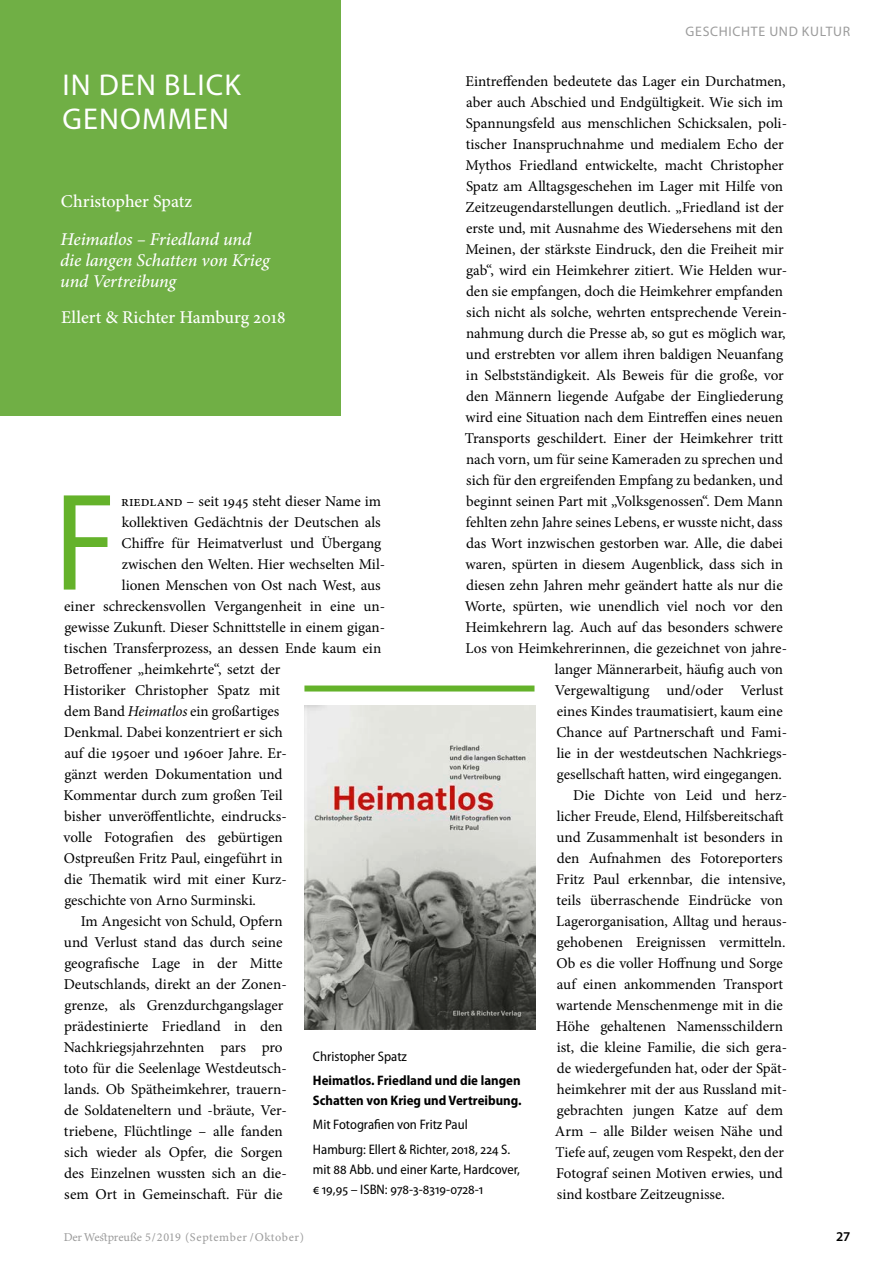
<style>
.page{position:relative;width:893px;height:1263px;background:#fff}
.page>*{position:absolute;margin:0;border:0;box-sizing:border-box;transform-origin:0 0}
.t1{font:semi-condensed 139.65px "Myriad Pro";color:#64b22a}
.t2{font:30.15px/34.5px "Myriad Pro";letter-spacing:.04em;color:#fff}
.t3{font:italic 500 18px/21px "Minion Pro";letter-spacing:-.005em;color:#fff}
.t4{font:500 18px "Minion Pro";color:#fff}
.t5{font:15px "Minion Pro";letter-spacing:-.005em;color:#000}
.t6{font:semi-condensed 13.8px/24.3px "Myriad Pro";color:#000}
.t7{font:700 semi-condensed 13.8px/20.1px "Myriad Pro";color:#000}
.t8{font:13.8px "Myriad Pro";letter-spacing:.05em;color:#9c9c9c}
.t9{font:600 13.5px "Myriad Pro";color:#000}
.t10{font:12px "Minion Pro Capt";letter-spacing:.04em;color:#9c9c9c}
.s1{font-style:italic}
</style>
<div class="page">
<div style="left:0;top:0;width:340px;height:415px;background:#70af45"></div>
<img style="left:304px;top:706px;width:231px;height:323px">
<div style="left:304px;top:685px;width:230px;height:6px;background:#64b22a"></div>
<p class="t8" style="left:686px;top:23px;width:166px">GESCHICHTE UND KULTUR</p>
<h2 class="t2" style="left:62px;top:67px;width:180px">IN DEN BLICK<br>GENOMMEN</h2>
<p class="t5" style="left:465px;top:71px;width:322px">Eintreffenden bedeutete das Lager ein Durchatmen,</p>
<p class="t5" style="left:466px;top:92px;width:318px">aber auch Abschied und Endgültigkeit. Wie sich im</p>
<p class="t5" style="left:466px;top:113px;width:323px">Spannungsfeld aus menschlichen Schicksalen, poli-</p>
<p class="t5" style="left:466px;top:134px;width:320px">tischer Inanspruchnahme und medialem Echo der</p>
<p class="t5" style="left:465px;top:155px;width:320px">Mythos Friedland entwickelte, macht Christopher</p>
<p class="t5" style="left:466px;top:176px;width:319px">Spatz am Alltagsgeschehen im Lager mit Hilfe von</p>
<p class="t5" style="left:465px;top:197px;width:320px">Zeitzeugendarstellungen deutlich. „Friedland ist der</p>
<p class="t5" style="left:466px;top:218px;width:319px">erste und, mit Ausnahme des Wiedersehens mit den</p>
<p class="t5" style="left:465px;top:239px;width:320px">Meinen, der stärkste Eindruck, den die Freiheit mir</p>
<p class="t5" style="left:466px;top:260px;width:322px">gab“, wird ein Heimkehrer zitiert. Wie Helden wur-</p>
<p class="t5" style="left:466px;top:281px;width:319px">den sie empfangen, doch die Heimkehrer empfanden</p>
<p class="t5" style="left:466px;top:302px;width:322px">sich nicht als solche, wehrten entsprechende Verein-</p>
<p class="t5" style="left:466px;top:323px;width:321px">nahmung durch die Presse ab, so gut es möglich war,</p>
<p class="t5" style="left:466px;top:344px;width:319px">und erstrebten vor allem ihren baldigen Neuanfang</p>
<p class="t5" style="left:466px;top:365px;width:319px">in Selbstständigkeit. Als Beweis für die große, vor</p>
<p class="t5" style="left:466px;top:386px;width:319px">den Männern liegende Aufgabe der Eingliederung</p>
<p class="t5" style="left:465px;top:407px;width:319px">wird eine Situation nach dem Eintreffen eines neuen</p>
<p class="t5" style="left:465px;top:428px;width:320px">Transports geschildert. Einer der Heimkehrer tritt</p>
<p class="t5" style="left:466px;top:449px;width:318px">nach vorn, um für seine Kameraden zu sprechen und</p>
<p class="t5" style="left:466px;top:470px;width:318px">sich für den ergreifenden Empfang zu bedanken, und</p>
<p class="t5" style="left:466px;top:491px;width:318px">beginnt seinen Part mit „Volksgenossen“. Dem Mann</p>
<p class="t5" style="left:466px;top:512px;width:318px">fehlten zehn Jahre seines Lebens, er wusste nicht, dass</p>
<p class="t5" style="left:466px;top:533px;width:318px">das Wort inzwischen gestorben war. Alle, die dabei</p>
<p class="t5" style="left:465px;top:554px;width:319px">waren, spürten in diesem Augenblick, dass sich in</p>
<p class="t5" style="left:466px;top:575px;width:318px">diesen zehn Jahren mehr geändert hatte als nur die</p>
<p class="t5" style="left:465px;top:596px;width:320px">Worte, spürten, wie unendlich viel noch vor den</p>
<p class="t5" style="left:465px;top:617px;width:319px">Heimkehrern lag. Auch auf das besonders schwere</p>
<p class="t5" style="left:466px;top:638px;width:323px">Los von Heimkehrerinnen, die gezeichnet von jahre-</p>
<p class="t5" style="left:555px;top:659px;width:230px">langer Männerarbeit, häufig auch von</p>
<p class="t5" style="left:555px;top:680px;width:230px">Vergewaltigung und/oder Verlust</p>
<p class="t5" style="left:557px;top:701px;width:228px">eines Kindes traumatisiert, kaum eine</p>
<p class="t5" style="left:556px;top:722px;width:232px">Chance auf Partnerschaft und Fami-</p>
<p class="t5" style="left:557px;top:743px;width:232px">lie in der westdeutschen Nachkriegs-</p>
<p class="t5" style="left:557px;top:764px;width:227px">gesellschaft hatten, wird eingegangen.</p>
<p class="t5" style="left:573px;top:785px;width:215px">Die Dichte von Leid und herz-</p>
<p class="t5" style="left:557px;top:806px;width:228px">licher Freude, Elend, Hilfsbereitschaft</p>
<p class="t5" style="left:557px;top:827px;width:228px">und Zusammenhalt ist besonders in</p>
<p class="t5" style="left:557px;top:848px;width:227px">den Aufnahmen des Fotoreporters</p>
<p class="t5" style="left:556px;top:869px;width:231px">Fritz Paul erkennbar, die intensive,</p>
<p class="t5" style="left:557px;top:890px;width:228px">teils überraschende Eindrücke von</p>
<p class="t5" style="left:556px;top:911px;width:232px">Lagerorganisation, Alltag und heraus-</p>
<p class="t5" style="left:557px;top:932px;width:230px">gehobenen Ereignissen vermitteln.</p>
<p class="t5" style="left:556px;top:953px;width:228px">Ob es die voller Hoffnung und Sorge</p>
<p class="t5" style="left:557px;top:974px;width:228px">auf einen ankommenden Transport</p>
<p class="t5" style="left:556px;top:995px;width:228px">wartende Menschenmenge mit in die</p>
<p class="t5" style="left:556px;top:1016px;width:228px">Höhe gehaltenen Namensschildern</p>
<p class="t5" style="left:557px;top:1037px;width:232px">ist, die kleine Familie, die sich gera-</p>
<p class="t5" style="left:557px;top:1058px;width:232px">de wiedergefunden hat, oder der Spät-</p>
<p class="t5" style="left:557px;top:1079px;width:232px">heimkehrer mit der aus Russland mit-</p>
<p class="t5" style="left:557px;top:1100px;width:228px">gebrachten jungen Katze auf dem</p>
<p class="t5" style="left:555px;top:1121px;width:229px">Arm – alle Bilder weisen Nähe und</p>
<p class="t5" style="left:556px;top:1142px;width:230px">Tiefe auf, zeugen vom Respekt, den der</p>
<p class="t5" style="left:556px;top:1163px;width:228px">Fotograf seinen Motiven erwies, und</p>
<p class="t5" style="left:557px;top:1184px;width:169px">sind kostbare Zeitzeugnisse.</p>
<p class="t4" style="left:61px;top:189px;width:133px">Christopher Spatz</p>
<p class="t3" style="left:60px;top:228px;width:211px">Heimatlos – Friedland und die langen Schatten von Krieg und Vertreibung</p>
<p class="t4" style="left:61px;top:305px;width:226px">Ellert &amp; Richter Hamburg 2018</p>
<h1 class="t1" style="left:54px;top:467px;width:63px">F</h1>
<p class="t5" style="left:121px;top:491px;width:261px">riedland – seit 1945 steht dieser Name im</p>
<p class="t5" style="left:122px;top:512px;width:260px">kollektiven Gedächtnis der Deutschen als</p>
<p class="t5" style="left:122px;top:533px;width:261px">Chiffre für Heimatverlust und Übergang</p>
<p class="t5" style="left:122px;top:554px;width:265px">zwischen den Welten. Hier wechselten Mil-</p>
<p class="t5" style="left:122px;top:575px;width:261px">lionen Menschen von Ost nach West, aus</p>
<p class="t5" style="left:64px;top:596px;width:322px">einer schreckensvollen Vergangenheit in eine un-</p>
<p class="t5" style="left:64px;top:617px;width:322px">gewisse Zukunft. Dieser Schnittstelle in einem gigan-</p>
<p class="t5" style="left:64px;top:638px;width:319px">tischen Transferprozess, an dessen Ende kaum ein</p>
<p class="t5" style="left:64px;top:659px;width:218px">Betroffener „heimkehrte“, setzt der</p>
<p class="t5" style="left:64px;top:680px;width:218px">Historiker Christopher Spatz mit</p>
<p class="t5" style="left:64px;top:701px;width:217px">dem Band <span class="s1">Heimatlos</span> ein großartiges</p>
<p class="t5" style="left:64px;top:722px;width:221px">Denkmal. Dabei konzentriert er sich</p>
<p class="t5" style="left:64px;top:743px;width:224px">auf die 1950er und 1960er Jahre. Er-</p>
<p class="t5" style="left:64px;top:764px;width:220px">gänzt werden Dokumentation und</p>
<p class="t5" style="left:64px;top:785px;width:221px">Kommentar durch zum großen Teil</p>
<p class="t5" style="left:64px;top:806px;width:224px">bisher unveröffentlichte, eindrucks-</p>
<p class="t5" style="left:64px;top:827px;width:221px">volle Fotografien des gebürtigen</p>
<p class="t5" style="left:64px;top:848px;width:220px">Ostpreußen Fritz Paul, eingeführt in</p>
<p class="t5" style="left:64px;top:869px;width:224px">die Thematik wird mit einer Kurz-</p>
<p class="t5" style="left:64px;top:890px;width:193px">geschichte von Arno Surminski.</p>
<p class="t5" style="left:81px;top:911px;width:204px">Im Angesicht von Schuld, Opfern</p>
<p class="t5" style="left:64px;top:932px;width:220px">und Verlust stand das durch seine</p>
<p class="t5" style="left:64px;top:953px;width:220px">geografische Lage in der Mitte</p>
<p class="t5" style="left:64px;top:974px;width:225px">Deutschlands, direkt an der Zonen-</p>
<p class="t5" style="left:64px;top:995px;width:221px">grenze, als Grenzdurchgangslager</p>
<p class="t5" style="left:64px;top:1016px;width:220px">prädestinierte Friedland in den</p>
<p class="t5" style="left:64px;top:1037px;width:220px">Nachkriegsjahrzehnten pars pro</p>
<p class="t5" style="left:64px;top:1058px;width:224px">toto für die Seelenlage Westdeutsch-</p>
<p class="t5" style="left:64px;top:1079px;width:224px">lands. Ob Spätheimkehrer, trauern-</p>
<p class="t5" style="left:64px;top:1100px;width:224px">de Soldateneltern und -bräute, Ver-</p>
<p class="t5" style="left:64px;top:1121px;width:220px">triebene, Flüchtlinge – alle fanden</p>
<p class="t5" style="left:64px;top:1142px;width:220px">sich wieder als Opfer, die Sorgen</p>
<p class="t5" style="left:64px;top:1163px;width:224px">des Einzelnen wussten sich an die-</p>
<p class="t5" style="left:64px;top:1184px;width:220px">sem Ort in Gemeinschaft. Für die</p>
<p class="t6" style="left:313px;top:1044px;width:96px">Christopher Spatz</p>
<p class="t7" style="left:313px;top:1070px;width:210px">Heimatlos. Friedland und die langen<br>Schatten von Krieg und Vertreibung.</p>
<p class="t6" style="left:313px;top:1113px;width:199px">Mit Fotografien von Fritz Paul<br>Hamburg: Ellert &amp; Richter, 2018, 224 S.</p>
<p class="t6" style="left:313px;top:1159px;width:209px;line-height:20.1px">mit 88 Abb. und einer Karte, Hardcover, € 19,95 – ISBN: 978-3-8319-0728-1</p>
<p class="t10" style="left:64px;top:1228px;width:242px">Der Westpreuße 5/2019 (September /Oktober)</p>
<p class="t9" style="left:836px;top:1227px;width:16px">27</p>
</div>
